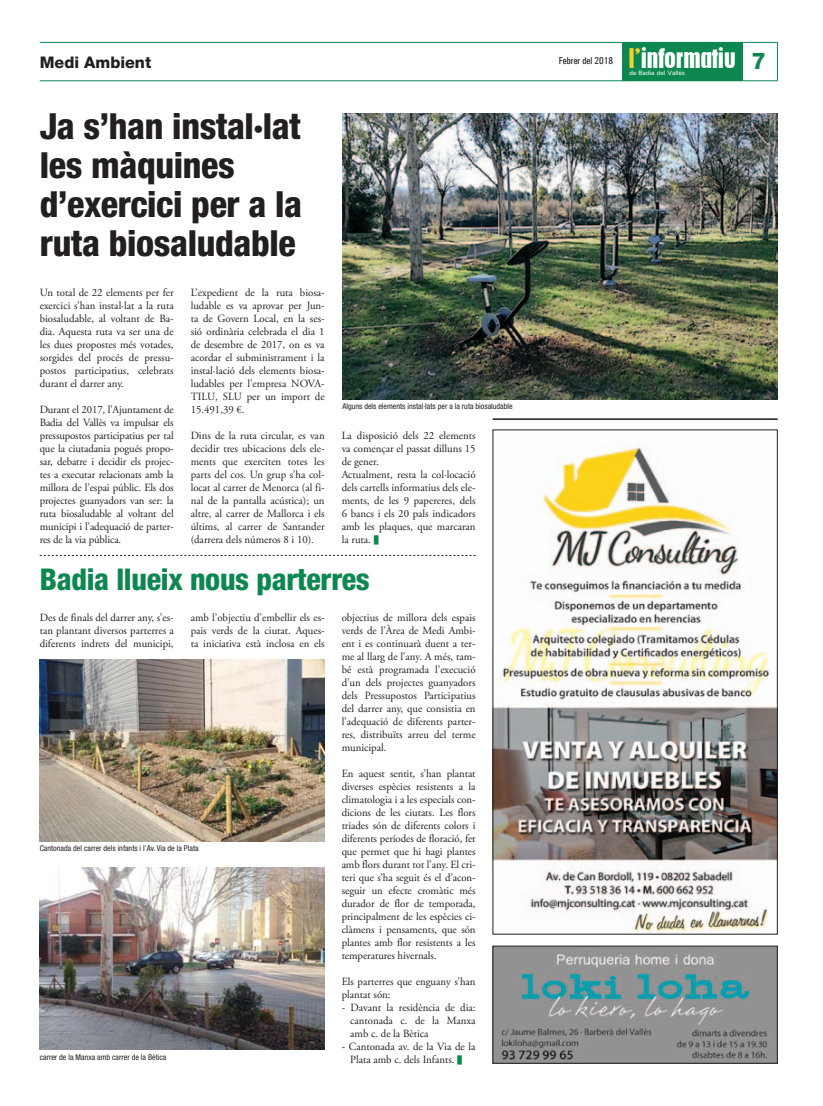
<style>
.page{position:relative;width:823px;height:1106px;background:#fff}
.page>*{position:absolute;margin:0;border:0;box-sizing:border-box;transform-origin:0 0}
.t1{font:800 condensed 36px/39px "Helvetica Neue LT Std";letter-spacing:-.01em;color:#231f20}
.t2{font:800 condensed 30px "Helvetica Neue LT Std";letter-spacing:-.01em;color:#0d8750}
.t3{font:22.3px "Pilsen Plakat";color:#fff}
.t4{font:800 16px "Helvetica Neue LT Std";color:#231f20}
.t5{font:11px/13px "Adobe Garamond Pro";color:#231f20;text-align:justify}
.t6{font:500 condensed 10px "Univers";color:#231f20}
.t7{font:condensed 8px "Helvetica Neue LT Std";color:#231f20}
.t8{font:500 6.4px "Univers";color:#fff}
.s1{color:#f2d231}
.s2{font-family:"Helvetica Neue LT Std";font-weight:800;font-size:23px;color:#0d8750}
.s3{color:#0d8750}
</style>
<div class="page">
<hr style="left:492px;top:419px;width:285px;height:1px;background:#231f20">
<img style="left:494px;top:447px;width:281px;height:485px">
<img style="left:494px;top:947px;width:281px;height:114px">
<div style="left:492px;top:945px;width:285px;height:118px;border:1px solid #231f20"></div>
<hr style="left:40px;top:42px;width:737px;height:1px;background:#0d8750">
<hr style="left:40px;top:81px;width:737px;height:1px;background:#0d8750">
<hr style="left:776px;top:42px;width:1px;height:39px;background:#0d8750">
<div style="left:621px;top:42px;width:121px;height:39px;background:#0d8750"></div>
<svg style="left:40px;top:555px;width:435px;height:1px"></svg>
<img style="left:342px;top:113px;width:435px;height:286px">
<img style="left:40px;top:659px;width:284px;height:182px">
<img style="left:40px;top:867px;width:284px;height:182px">
<h3 class="t4" style="left:40px;top:53px;width:113px">Medi Ambient</h3>
<p class="t6" style="left:558px;top:55px;width:56px">Febrer del 2018</p>
<h3 class="t3" style="left:628px;top:40px;width:139px"><span class="s1">l'</span>informatiu <span class="s2">7</span></h3>
<p class="t8" style="left:629px;top:69px;width:57px">de Badia del Vallès</p>
<h1 class="t1" style="left:40px;top:106px;width:264px">Ja s’han instal·lat les màquines d’exercici per a la ruta biosaludable</h1>
<p class="t5" style="left:40px;top:286px;width:135px">Un total de 22 elements per fer exercici s’han instal·lat a la ruta biosaludable, al voltant de Ba&shy;dia. Aquesta ruta va ser una de les dues propostes més votades, sorgides del procés de pressu&shy;postos participatius, celebrats durant el darrer any.</p>
<p class="t5" style="left:40px;top:403px;width:135px">Durant el 2017, l’Ajuntament de Badia del Vallès va impulsar els pressupostos participatius per tal que la ciutadania pogués propo&shy;sar, debatre i decidir els projec&shy;tes a executar relacionats amb la millora de l’espai públic. Els dos projectes guanyadors van ser: la ruta biosaludable al voltant del municipi i l’adequació de parter&shy;res de la via pública.</p>
<p class="t5" style="left:190px;top:286px;width:135px">L’expedient de la ruta biosa&shy;ludable es va aprovar per Jun&shy;ta de Govern Local, en la ses&shy;sió ordinària celebrada el dia 1 de desembre de 2017, on es va acordar el subministrament i la instal·lació dels elements biosa&shy;ludables per l’empresa NOVA-TILU, SLU per un import de 15.491,39 €.</p>
<p class="t5" style="left:190px;top:429px;width:135px">Dins de la ruta circular, es van decidir tres ubicacions dels ele&shy;ments que exerciten totes les parts del cos. Un grup s’ha col· locat al carrer de Menorca (al fi&shy;nal de la pantalla acústica); un altre, al carrer de Mallorca i els últims, al carrer de Santander (darrera dels números 8 i 10).</p>
<p class="t7" style="left:342px;top:401px;width:172px">Alguns dels elements instal·lats per a la ruta biosaludable</p>
<p class="t5" style="left:341px;top:429px;width:135px;text-align:left">La disposició dels 22 elements va començar el passat dilluns 15 de gener.<br>Actualment, resta la col·locació dels cartells informatius dels ele&shy;ments, de les 9 papereres, dels<br>6 bancs i els 20 pals indicadors amb les plaques, que marcaran la ruta. <span class="s3">■</span></p>
<h2 class="t2" style="left:40px;top:561px;width:331px">Badia llueix nous parterres</h2>
<p class="t5" style="left:190px;top:611px;width:135px">amb l’objectiu d’embellir els es&shy;pais verds de la ciutat. Aques&shy;ta iniciativa està inclosa en els</p>
<p class="t5" style="left:341px;top:611px;width:135px">objectius de millora dels espais verds de l’Àrea de Medi Ambi&shy;ent i es continuarà duent a ter&shy;me al llarg de l’any. A més, tam&shy;bé està programada l’execució d’un dels projectes guanyadors dels Pressupostos Participatius del darrer any, que consistia en l’adequació de diferents parter&shy;res, distribuïts arreu del terme municipal.</p>
<p class="t5" style="left:341px;top:767px;width:135px">En aquest sentit, s’han plantat diverses espècies resistents a la climatologia i a les especials con&shy;dicions de les ciutats. Les flors triades són de diferents colors i diferents períodes de floració, fet que permet que hi hagi plantes amb flors durant tot l’any. El cri&shy;teri que s’ha seguit és el d’acon&shy;seguir un efecte cromàtic més durador de flor de temporada, principalment de les espècies ci&shy;clàmens i pensaments, que són plantes amb flor resistents a les temperatures hivernals.</p>
<p class="t5" style="left:341px;top:975px;width:135px">Els parterres que enguany s’han plantat són:</p>
<p class="t5" style="left:350px;top:1001px;width:127px;text-indent:-9px">- Davant la residència de dia: cantonada c. de la Manxa amb c. de la Bètica</p>
<p class="t5" style="left:341px;top:1040px;width:135px;text-align:center">- Cantonada av. de la Via de la<br>Plata amb c. dels Infants. <span class="s3">■</span></p>
<p class="t5" style="left:40px;top:611px;width:135px">Des de finals del darrer any, s’es&shy;tan plantant diversos parterres a diferents indrets del municipi,</p>
<p class="t7" style="left:40px;top:843px;width:160px">Cantonada del carrer dels infants i l’Av. Via de la Plata</p>
<p class="t7" style="left:40px;top:1052px;width:128px">carrer de la Manxa amb carrer de la Bètica</p>
</div>
